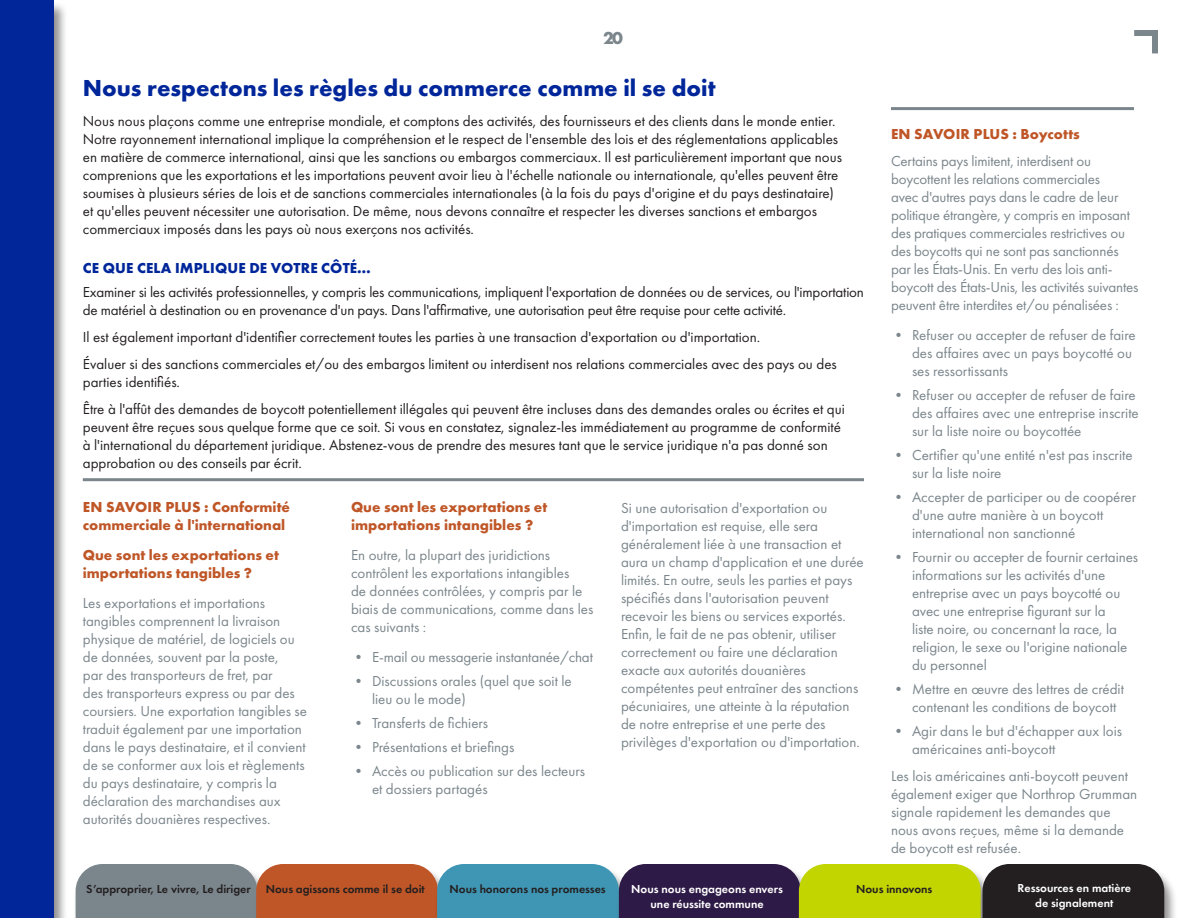
<style>
.page{position:relative;width:1188px;height:918px;background:#fff}
.page>*{position:absolute;margin:0;border:0;box-sizing:border-box;transform-origin:0 0}
.A_head{font:700 24px "Futura PT";color:#00269a}
.t1{font:700 18px "Futura PT";color:#7b868c}
.side_body_text{font:15px/18px "Futura PT";color:#7b868c}
.body_text{font:15px/18px "Futura PT";color:#231f20}
.side_body_text-2{font:700 15px/18px "Futura PT";color:#bf5627}
.side_head_orange{font:700 15px/18px "Futura PT";color:#bf5627}
.B_head_caps_blue{font:700 15px "Futura PT";letter-spacing:.01em;color:#00269a}
.t2{font:600 12px "Futura PT";color:#231f20}
.t3{font:600 12px/15px "Futura PT";color:#fff;text-align:center}
</style>
<div class="page">
<div style="left:0;top:1px;width:68px;height:917px;background:#231f20;opacity:.5"></div>
<div style="left:0;top:0;width:54px;height:918px;background:#00269a"></div>
<svg style="left:1134px;top:30px;width:24px;height:23px"></svg>
<div style="left:980px;top:865px;width:198px;height:53px;background:#231f20;opacity:.5"></div>
<svg style="left:76px;top:864px;width:1088px;height:54px;background:#716f52"></svg>
<hr style="left:83px;top:478px;width:781px;height:3px;background:#7b868c">
<hr style="left:891px;top:107px;width:243px;height:3px;background:#7b868c">
<p class="t1" style="left:603px;top:26px;width:21px">20</p>
<p class="A_head" style="left:83px;top:72px;width:634px">Nous respectons les règles du commerce comme il se doit</p>
<p class="body_text" style="left:83px;top:112px;width:761px">Nous nous plaçons comme une entreprise mondiale, et comptons des activités, des fournisseurs et des clients dans le monde entier.<br>Notre rayonnement international implique la compréhension et le respect de l'ensemble des lois et des réglementations applicables en matière de commerce international, ainsi que les sanctions ou embargos commerciaux. Il est particulièrement important que nous comprenions que les exportations et les importations peuvent avoir lieu à l'échelle nationale ou internationale, qu'elles peuvent être soumises à plusieurs séries de lois et de sanctions commerciales internationales (à la fois du pays d'origine et du pays destinataire) et qu'elles peuvent nécessiter une autorisation. De même, nous devons connaître et respecter les diverses sanctions et embargos commerciaux imposés dans les pays où nous exerçons nos activités.</p>
<p class="B_head_caps_blue" style="left:83px;top:258px;width:290px">CE QUE CELA IMPLIQUE DE VOTRE CÔTÉ…</p>
<p class="body_text" style="left:83px;top:283px;width:783px">Examiner si les activités professionnelles, y compris les communications, impliquent l'exportation de données ou de services, ou l'importation de matériel à destination ou en provenance d'un pays. Dans l'affirmative, une autorisation peut être requise pour cette activité.</p>
<p class="body_text" style="left:83px;top:328px;width:679px">Il est également important d'identifier correctement toutes les parties à une transaction d'exportation ou d'importation.</p>
<p class="body_text" style="left:83px;top:355px;width:756px">Évaluer si des sanctions commerciales et/ou des embargos limitent ou interdisent nos relations commerciales avec des pays ou des parties identifiés.</p>
<p class="body_text" style="left:83px;top:400px;width:764px">Être à l'affût des demandes de boycott potentiellement illégales qui peuvent être incluses dans des demandes orales ou écrites et qui peuvent être reçues sous quelque forme que ce soit. Si vous en constatez, signalez-les immédiatement au programme de conformité à l'international du département juridique. Abstenez-vous de prendre des mesures tant que le service juridique n'a pas donné son approbation ou des conseils par écrit.</p>
<p class="side_head_orange" style="left:83px;top:497px;width:209px">EN SAVOIR PLUS : Conformité commerciale à l'international</p>
<p class="side_body_text-2" style="left:83px;top:545px;width:198px">Que sont les exportations et importations tangibles ?</p>
<p class="side_body_text" style="left:83px;top:594px;width:226px">Les exportations et importations tangibles comprennent la livraison physique de matériel, de logiciels ou de données, souvent par la poste,<br>par des transporteurs de fret, par<br>des transporteurs express ou par des coursiers. Une exportation tangibles se traduit également par une importation dans le pays destinataire, et il convient de se conformer aux lois et règlements du pays destinataire, y compris la déclaration des marchandises aux autorités douanières respectives.</p>
<p class="side_body_text-2" style="left:351px;top:497px;width:198px">Que sont les exportations et importations intangibles ?</p>
<p class="side_body_text" style="left:351px;top:546px;width:244px">En outre, la plupart des juridictions contrôlent les exportations intangibles<br>de données contrôlées, y compris par le biais de communications, comme dans les cas suivants :</p>
<p class="side_body_text" style="left:351px;top:648px;width:243px">• E-mail ou messagerie instantanée/chat</p>
<p class="side_body_text" style="left:372px;top:672px;width:201px;text-indent:-21px">• Discussions orales (quel que soit le lieu ou le mode)</p>
<p class="side_body_text" style="left:351px;top:714px;width:139px">• Transferts de fichiers</p>
<p class="side_body_text" style="left:351px;top:738px;width:165px">• Présentations et briefings</p>
<p class="side_body_text" style="left:372px;top:762px;width:214px;text-indent:-21px">• Accès ou publication sur des lecteurs et dossiers partagés</p>
<p class="side_body_text" style="left:621px;top:499px;width:244px">Si une autorisation d'exportation ou d'importation est requise, elle sera généralement liée à une transaction et aura un champ d'application et une durée limités. En outre, seuls les parties et pays spécifiés dans l'autorisation peuvent recevoir les biens ou services exportés.<br>Enfin, le fait de ne pas obtenir, utiliser correctement ou faire une déclaration exacte aux autorités douanières compétentes peut entraîner des sanctions pécuniaires, une atteinte à la réputation de notre entreprise et une perte des privilèges d'exportation ou d'importation.</p>
<p class="side_head_orange" style="left:891px;top:125px;width:190px">EN SAVOIR PLUS : Boycotts</p>
<p class="side_body_text" style="left:891px;top:152px;width:249px">Certains pays limitent, interdisent ou boycottent les relations commerciales<br>avec d'autres pays dans le cadre de leur politique étrangère, y compris en imposant des pratiques commerciales restrictives ou des boycotts qui ne sont pas sanctionnés par les États-Unis. En vertu des lois anti&shy;boycott des États-Unis, les activités suivantes peuvent être interdites et/ou pénalisées :</p>
<p class="side_body_text" style="left:912px;top:326px;width:225px;text-indent:-21px">• Refuser ou accepter de refuser de faire des affaires avec un pays boycotté ou ses ressortissants</p>
<p class="side_body_text" style="left:912px;top:386px;width:228px;text-indent:-21px">• Refuser ou accepter de refuser de faire des affaires avec une entreprise inscrite sur la liste noire ou boycottée</p>
<p class="side_body_text" style="left:912px;top:446px;width:222px;text-indent:-21px">• Certifier qu'une entité n'est pas inscrite sur la liste noire</p>
<p class="side_body_text" style="left:912px;top:488px;width:226px;text-indent:-21px">• Accepter de participer ou de coopérer d'une autre manière à un boycott international non sanctionné</p>
<p class="side_body_text" style="left:912px;top:548px;width:228px;text-indent:-21px">• Fournir ou accepter de fournir certaines informations sur les activités d'une entreprise avec un pays boycotté ou avec une entreprise figurant sur la<br>liste noire, ou concernant la race, la religion, le sexe ou l'origine nationale du personnel</p>
<p class="side_body_text" style="left:912px;top:680px;width:213px;text-indent:-21px">• Mettre en œuvre des lettres de crédit contenant les conditions de boycott</p>
<p class="side_body_text" style="left:912px;top:722px;width:212px;text-indent:-21px">• Agir dans le but d'échapper aux lois américaines anti-boycott</p>
<p class="side_body_text" style="left:891px;top:767px;width:248px">Les lois américaines anti-boycott peuvent également exiger que Northrop Grumman signale rapidement les demandes que nous avons reçues, même si la demande de boycott est refusée.</p>
<p class="t2" style="left:86px;top:882px;width:340px">S’approprier, Le vivre, Le diriger Nous agissons comme il se doit</p>
<p class="t2" style="left:450px;top:882px;width:158px">Nous honorons nos promesses</p>
<p class="t2" style="left:856px;top:882px;width:78px">Nous innovons</p>
<p class="t3" style="left:1018px;top:880px;width:115px">Ressources en matière de signalement</p>
<p class="t3" style="left:631px;top:882px;width:153px">Nous nous engageons envers une réussite commune</p>
</div>
